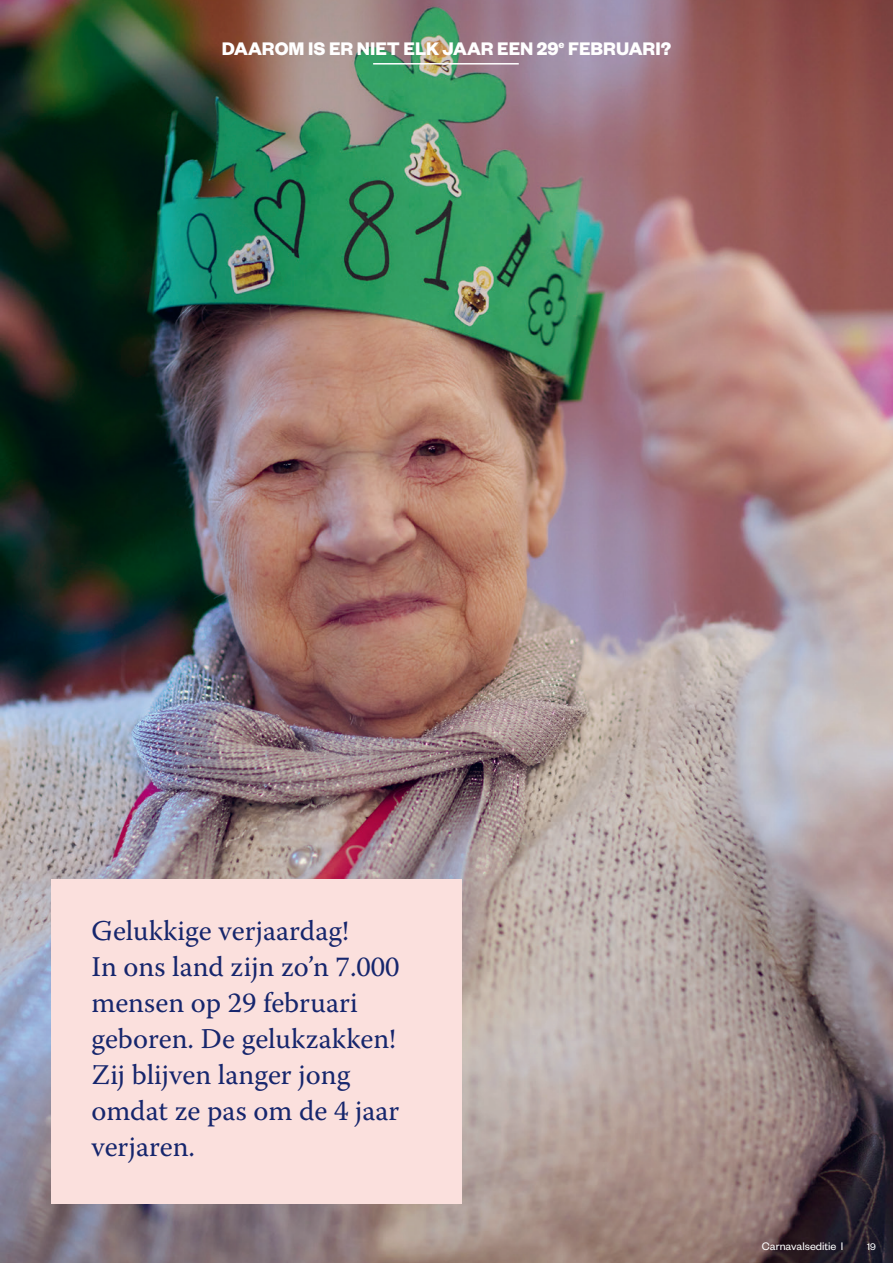
<style>
.page{position:relative;width:893px;height:1263px;background:#fff}
.page>*{position:absolute;margin:0;border:0;box-sizing:border-box;transform-origin:0 0}
.t1{font:28.5px/36px "Warnock Pro";color:#16266d}
.t2{font:700 19.95px "Founders Grotesk";color:#fff}
.t3{font:12px "Founders Grotesk";color:#fff}
.t4{font:10.5px "Founders Grotesk";color:#fff}
</style>
<div class="page">
<img style="left:0;top:0;width:893px;height:1263px">
<hr style="left:373px;top:63px;width:146px;height:2px;background:#fff">
<div style="left:51px;top:880px;width:410px;height:324px;background:#fbe0dd"></div>
<p class="t2" style="left:222px;top:36px;width:451px">DAAROM IS ER NIET ELK JAAR EEN 29<sup>e</sup> FEBRUARI?</p>
<p class="t1" style="left:91px;top:912px;width:310px">Gelukkige verjaardag!<br>In ons land zijn zo’n 7.000 mensen op 29 februari geboren. De gelukzakken!<br>Zij blijven langer jong omdat ze pas om de 4 jaar verjaren.</p>
<p class="t3" style="left:762px;top:1239px;width:83px">Carnavalseditie I</p>
<p class="t4" style="left:867px;top:1240px;width:10px">19</p>
</div>
